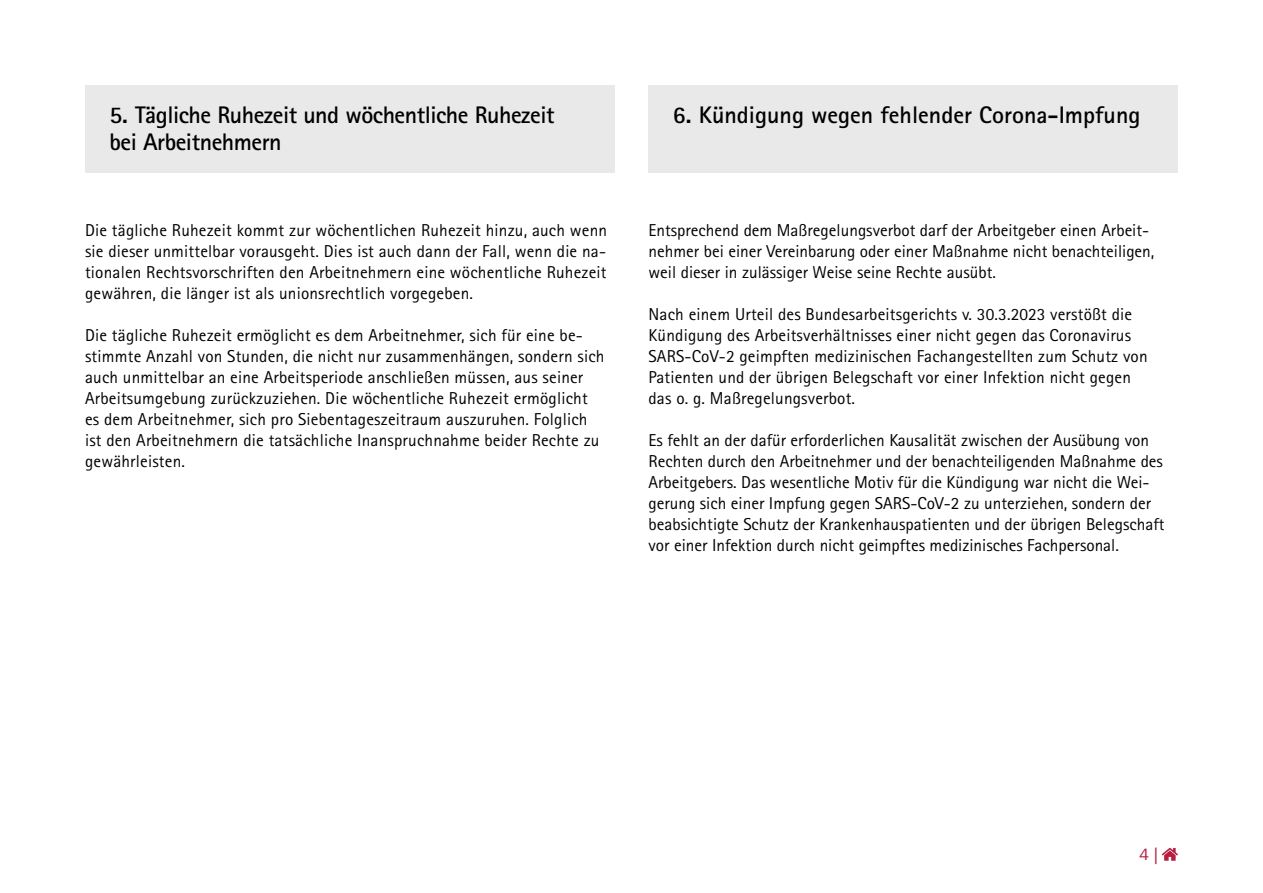
<style>
.page{position:relative;width:1263px;height:893px;background:#fff}
.page>*{position:absolute;margin:0;border:0;box-sizing:border-box;transform-origin:0 0}
.t1{font:700 24px/27px "Rotis Sans Serif Std";letter-spacing:-.02em;color:#000}
.t2{font:700 24px "Rotis Sans Serif Std";color:#000}
.t3{font:17.25px/21px "Rotis Sans Serif Std";letter-spacing:.01em;color:#000}
.t4{font:16.5px "ITC Franklin Gothic Std";color:#b71e3f}
.s1{font-family:"News Gothic Std"}
</style>
<div class="page">
<svg style="left:1162px;top:848px;width:16px;height:13px"></svg>
<div style="left:85px;top:85px;width:529px;height:88px;background:#e9e9e9"></div>
<div style="left:648px;top:85px;width:530px;height:88px;background:#e9e9e9"></div>
<h1 class="t1" style="left:109px;top:101px;width:447px">5. Tägliche Ruhezeit und wöchentliche Ruhezeit bei Arbeitnehmern</h1>
<p class="t3" style="left:85px;top:219px;width:524px;text-align:justify">Die tägliche Ruhezeit kommt zur wöchentlichen Ruhezeit hinzu, auch wenn sie dieser unmittelbar vorausgeht. Dies ist auch dann der Fall, wenn die na&shy;tionalen Rechtsvorschriften den Arbeitnehmern eine wöchentliche Ruhezeit gewähren, die länger ist als unionsrechtlich vorgegeben.</p>
<p class="t3" style="left:85px;top:324px;width:521px">Die tägliche Ruhezeit ermöglicht es dem Arbeitnehmer, sich für eine be&shy;stimmte Anzahl von Stunden, die nicht nur zusammenhängen, sondern sich auch unmittelbar an eine Arbeitsperiode anschließen müssen, aus seiner Arbeitsumgebung zurückzuziehen. Die wöchentliche Ruhezeit ermöglicht es dem Arbeitnehmer, sich pro Siebentageszeitraum auszuruhen. Folglich ist den Arbeitnehmern die tatsächliche Inanspruchnahme beider Rechte zu gewährleisten.</p>
<h1 class="t2" style="left:673px;top:99px;width:469px">6. Kündigung wegen fehlender Corona-Impfung</h1>
<p class="t3" style="left:648px;top:219px;width:507px">Entsprechend dem Maßregelungsverbot darf der Arbeitgeber einen Arbeit&shy;nehmer bei einer Vereinbarung oder einer Maßnahme nicht benachteiligen, weil dieser in zulässiger Weise seine Rechte ausübt.</p>
<p class="t3" style="left:648px;top:303px;width:501px">Nach einem Urteil des Bundesarbeitsgerichts v. 30.3.2023 verstößt die Kündigung des Arbeitsverhältnisses einer nicht gegen das Coronavirus SARS-CoV-2 geimpften medizinischen Fachangestellten zum Schutz von Patienten und der übrigen Belegschaft vor einer Infektion nicht gegen das o. g. Maßregelungsverbot.</p>
<p class="t3" style="left:648px;top:429px;width:518px">Es fehlt an der dafür erforderlichen Kausalität zwischen der Ausübung von Rechten durch den Arbeitnehmer und der benachteiligenden Maßnahme des Arbeitgebers. Das wesentliche Motiv für die Kündigung war nicht die Wei&shy;gerung sich einer Impfung gegen SARS-CoV-2 zu unterziehen, sondern der beabsichtigte Schutz der Krankenhauspatienten und der übrigen Belegschaft vor einer Infektion durch nicht geimpftes medizinisches Fachpersonal.</p>
<p class="t4" style="left:1139px;top:845px;width:20px">4 <span class="s1">|</span></p>
</div>
